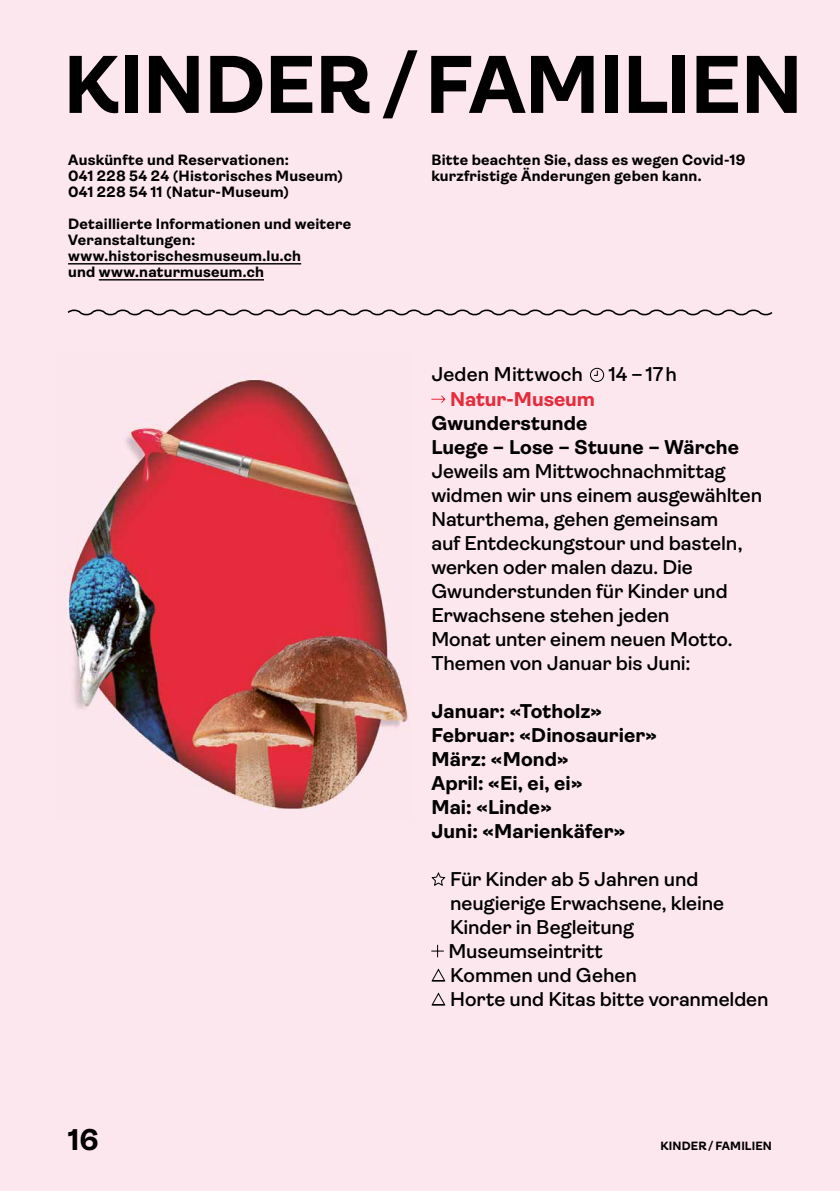
<style>
.page{position:relative;width:840px;height:1191px;background:#fff}
.page>*{position:absolute;margin:0;border:0;box-sizing:border-box;transform-origin:0 0}
.t1{font:700 82px "Ambit";letter-spacing:-.005em;color:#000}
.t2{font:700 30px "Ambit";color:#000}
.t3{font:600 20px/24px "Ambit";letter-spacing:-.005em;color:#000}
.t4{font:700 20px/24px "Ambit";letter-spacing:.005em;color:#000}
.t5{font:700 20px "Ambit";letter-spacing:-.005em;color:#e52c3b}
.t6{font:700 15px/16px "Ambit";letter-spacing:.015em;color:#000}
.t7{font:700 12px "Ambit";letter-spacing:.01em;color:#000}
</style>
<div class="page">
<div style="left:0;top:0;width:839px;height:1191px;background:#fde7ef"></div>
<hr style="left:839px;top:0;width:1px;height:1191px;background:#fde7ef">
<img style="left:65px;top:379px;width:343px;height:432px">
<hr style="left:68px;top:263px;width:233px;height:1px;background:#000">
<hr style="left:99px;top:279px;width:165px;height:1px;background:#000">
<svg style="left:590px;top:367px;width:14px;height:15px"></svg>
<svg style="left:431px;top:395px;width:15px;height:8px"></svg>
<svg style="left:431px;top:872px;width:15px;height:14px"></svg>
<svg style="left:431px;top:944px;width:12px;height:13px"></svg>
<svg style="left:431px;top:968px;width:15px;height:13px"></svg>
<svg style="left:431px;top:992px;width:15px;height:13px"></svg>
<svg style="left:67px;top:309px;width:706px;height:7px"></svg>
<h1 class="t1" style="left:63px;top:39px;width:740px">KINDER/FAMILIEN</h1>
<p class="t6" style="left:68px;top:152px;width:276px">Auskünfte und Reservationen:<br>041 228 54 24 (Historisches Museum)<br>041 228 54 11 (Natur-Museum)</p>
<p class="t6" style="left:68px;top:216px;width:284px">Detaillierte Informationen und weitere<br>Veranstaltungen: www.historischesmuseum.lu.ch<br>und www.naturmuseum.ch</p>
<p class="t6" style="left:431px;top:152px;width:315px">Bitte beachten Sie, dass es wegen Covid-19 kurzfristige Änderungen geben kann.</p>
<h2 class="t2" style="left:68px;top:1123px;width:32px">16</h2>
<p class="t3" style="left:431px;top:363px;width:153px">Jeden Mittwoch</p>
<p class="t3" style="left:608px;top:363px;width:70px">14 – 17h</p>
<p class="t5" style="left:450px;top:387px;width:146px">Natur-Museum</p>
<p class="t4" style="left:431px;top:411px;width:309px">Gwunderstunde<br>Luege – Lose – Stuune – Wärche</p>
<p class="t3" style="left:431px;top:459px;width:332px">Jeweils am Mittwochnachmittag widmen wir uns einem ausgewählten<br>Naturthema, gehen gemeinsam<br>auf Entdeckungstour und basteln, werken oder malen dazu. Die<br>Gwunderstunden für Kinder und<br>Erwachsene stehen jeden<br>Monat unter einem neuen Motto.<br>Themen von Januar bis Juni:</p>
<p class="t4" style="left:431px;top:699px;width:227px">Januar: «Totholz»<br>Februar: «Dinosaurier»<br>März: «Mond»<br>April: «Ei, ei, ei»<br>Mai: «Linde»<br>Juni: «Marienkäfer»</p>
<p class="t3" style="left:448px;top:867px;width:321px">Für Kinder ab 5 Jahren und neugierige Erwachsene, kleine<br>Kinder in Begleitung<br>Museumseintritt<br>Kommen und Gehen<br>Horte und Kitas bitte voranmelden</p>
<p class="t7" style="left:660px;top:1139px;width:113px">KINDER/FAMILIEN</p>
</div>
